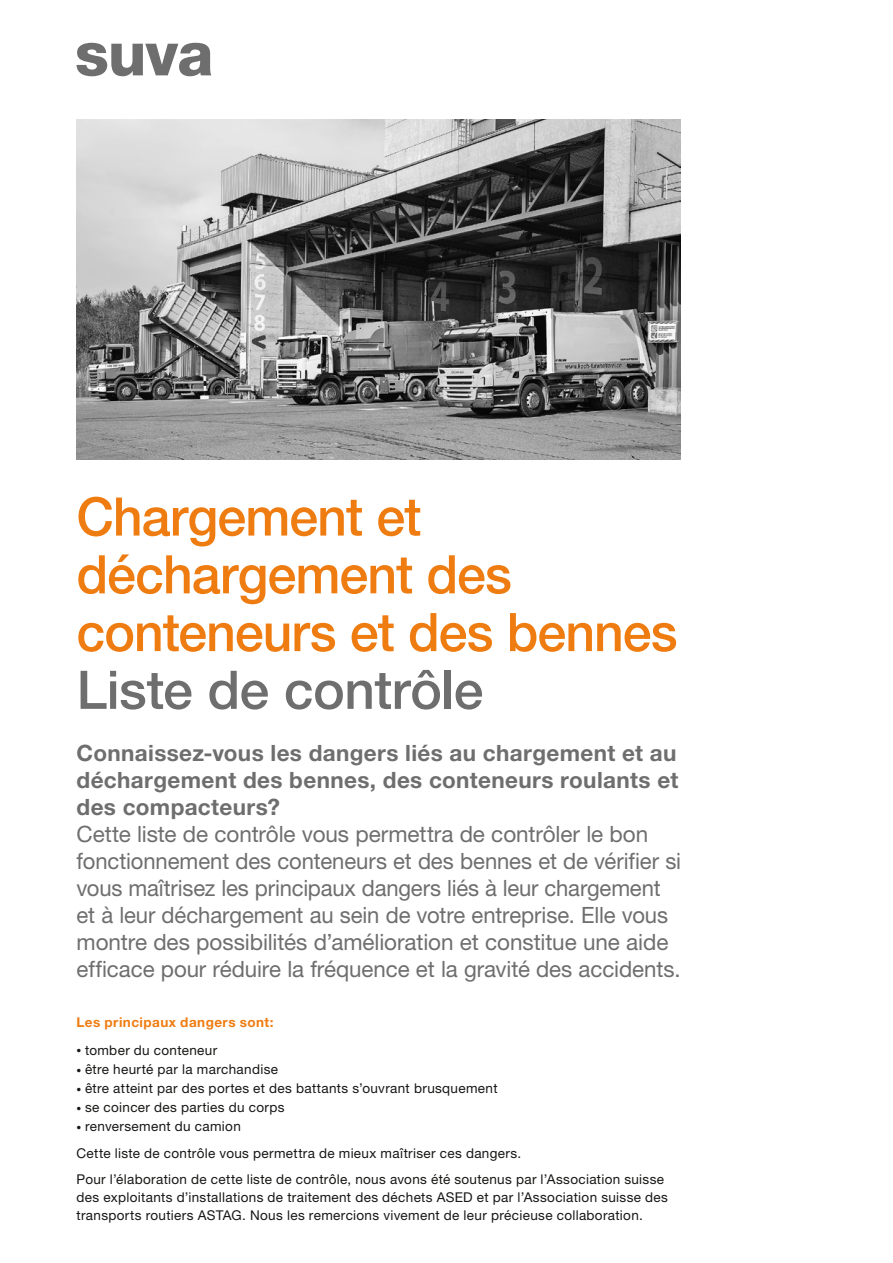
<style>
.page{position:relative;width:893px;height:1263px;background:#fff}
.page>*{position:absolute;margin:0;border:0;box-sizing:border-box;transform-origin:0 0}
.t1{font:500 53.25px/57.8px "Helvetica Neue LT Std";letter-spacing:-.015em;color:#ef7c11}
.t2{font:500 53.25px "Helvetica Neue LT Std";letter-spacing:-.01em;color:#6e6e6e}
.t3{font:22.5px/27px "Helvetica Neue LT Std";letter-spacing:-.005em;color:#6e6e6e}
.t4{font:700 22.5px/27px "Helvetica Neue LT Std";letter-spacing:.015em;color:#6e6e6e;text-align:justify}
.t5{font:13.5px/26.5px "Helvetica Neue LT Std";letter-spacing:.025em;color:#181716}
.t6{font:700 13.5px "Helvetica Neue LT Std";letter-spacing:.035em;color:#ef7c11}
.s1{font-weight:300;font-size:9.75px}
</style>
<div class="page">
<svg style="left:77px;top:43px;width:134px;height:33px"></svg>
<img style="left:77px;top:119px;width:603px;height:340px">
<h1 class="t1" style="left:77px;top:487px;width:602px">Chargement et déchargement des conteneurs et des bennes</h1>
<h1 class="t2" style="left:77px;top:658px;width:408px">Liste de contrôle</h1>
<h2 class="t4" style="left:77px;top:739px;width:603px">Connaissez-vous les dangers liés au chargement et au déchargement des bennes, des conteneurs roulants et des compacteurs?</h2>
<p class="t3" style="left:77px;top:820px;width:606px">Cette liste de contrôle vous permettra de contrôler le bon fonctionnement des conteneurs et des bennes et de vérifier si vous maîtrisez les principaux dangers liés à leur chargement et à leur déchargement au sein de votre entreprise. Elle vous montre des possibilités d’amélioration et constitue une aide efficace pour réduire la fréquence et la gravité des accidents.</p>
<p class="t6" style="left:77px;top:1014px;width:199px">Les principaux dangers sont:</p>
<p class="t5" style="left:77px;top:1036px;width:142px"><span class="s1">•</span> tomber du conteneur</p>
<p class="t5" style="left:77px;top:1055px;width:203px"><span class="s1">•</span> être heurté par la marchandise</p>
<p class="t5" style="left:77px;top:1075px;width:423px"><span class="s1">•</span> être atteint par des portes et des battants s’ouvrant brusquement</p>
<p class="t5" style="left:77px;top:1094px;width:209px"><span class="s1">•</span> se coincer des parties du corps</p>
<p class="t5" style="left:77px;top:1113px;width:589px"><span class="s1">•</span> renversement du camion<br>Cette liste de contrôle vous permettra de mieux maîtriser ces dangers.<br>Pour l’élaboration de cette liste de contrôle, nous avons été soutenus par l’Association suisse</p>
<p class="t5" style="left:77px;top:1188px;width:593px;line-height:18px">des exploitants d’installations de traitement des déchets ASED et par l’Association suisse des transports routiers ASTAG. Nous les remercions vivement de leur précieuse collaboration.</p>
</div>
